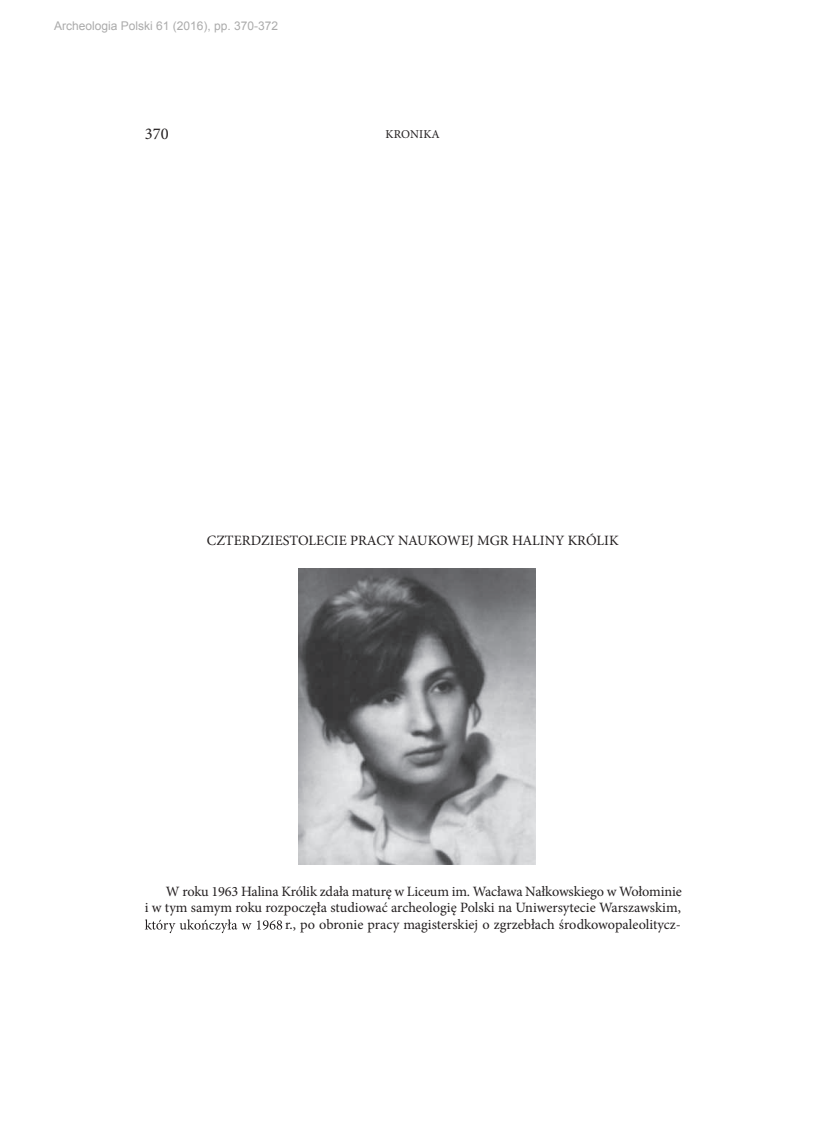
<style>
.page{position:relative;width:834px;height:1132px;background:#fff}
.page>*{position:absolute;margin:0;border:0;box-sizing:border-box;transform-origin:0 0}
.t1{font:16.5px "Minion Pro";color:#231f20}
.t2{font:14.25px/17px "Minion Pro";letter-spacing:-.005em;color:#231f20;text-align:right}
.t3{font:12px "Arial";color:#ababab}
.t4{font:12px "Minion Pro";letter-spacing:.005em;color:#231f20}
</style>
<div class="page">
<svg style="left:145px;top:919px;width:137px;height:13px"></svg>
<img style="left:298px;top:568px;width:237px;height:296px">
<p class="t3" style="left:54px;top:18px;width:226px">Archeologia Polski 61 (2016), pp. 370-372</p>
<p class="t1" style="left:145px;top:122px;width:26px">370</p>
<p class="t4" style="left:385px;top:126px;width:56px">KRONIKA</p>
<p class="t2" style="left:207px;top:531px;width:413px">CZTERDZIESTOLECIE PRACY NAUKOWEJ MGR HALINY KRÓLIK</p>
<p class="t2" style="left:145px;top:882px;width:538px">W roku 1963 Halina Królik zdała maturę w Liceum im. Wacława Nałkowskiego w Wołominie<br>i w tym samym roku rozpoczęła studiować archeologię Polski na Uniwersytecie Warszawskim, r., po obronie pracy magisterskiej o zgrzebłach środkowopaleolitycz-</p>
</div>
